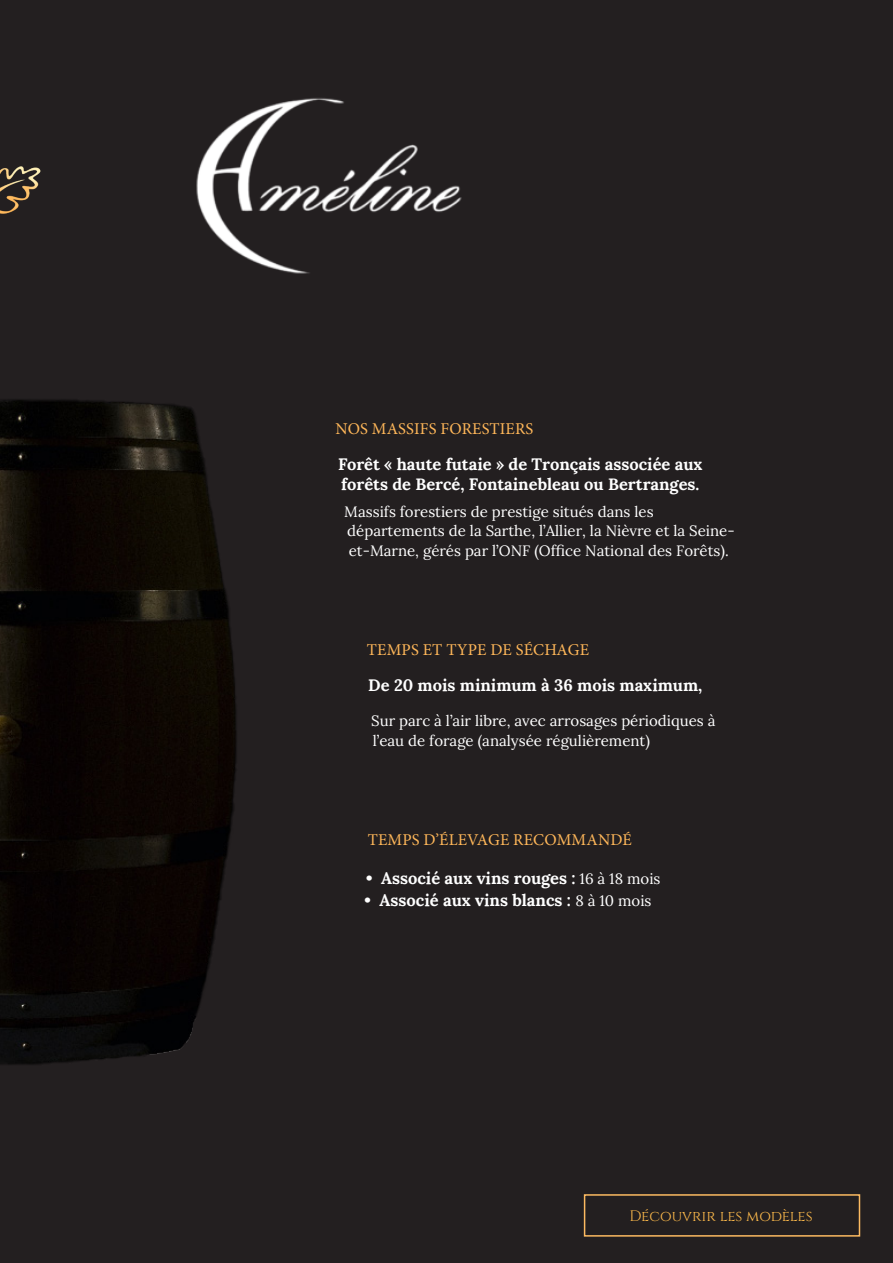
<style>
.page{position:relative;width:893px;height:1263px;background:#231f20}
.page>*{position:absolute;margin:0;border:0;box-sizing:border-box;transform-origin:0 0}
.t1{font:700 16.5px/19.5px "Lora";color:#fff}
.t2{font:16.5px "Minion Pro";letter-spacing:.01em;color:#ffb759}
.t3{font:15px/19.5px "Lora";color:#fff}
.t4{font:15px "Cinzel";color:#fcb94b}
.s1{font-weight:400;font-size:15px}
</style>
<div class="page">
<img style="left:0;top:166px;width:41px;height:48px">
<img style="left:0;top:399px;width:237px;height:666px">
<div style="left:584px;top:1194px;width:276px;height:42px;border:2px solid #fcba61"></div>
<img style="left:196px;top:98px;width:266px;height:176px">
<p class="t2" style="left:335px;top:419px;width:200px">NOS MASSIFS FORESTIERS</p>
<p class="t1" style="left:338px;top:453px;width:366px">Forêt « haute futaie » de Tronçais associée aux forêts de Bercé, Fontainebleau ou Bertranges.</p>
<p class="t3" style="left:344px;top:501px;width:392px">Massifs forestiers de prestige situés dans les départements de la Sarthe, l’Allier, la Nièvre et la Seine&shy;et-Marne, gérés par l’ONF (Office National des Forêts).</p>
<p class="t2" style="left:367px;top:640px;width:224px">TEMPS ET TYPE DE SÉCHAGE</p>
<p class="t1" style="left:368px;top:673px;width:336px">De 20 mois minimum à 36 mois maximum,</p>
<p class="t3" style="left:371px;top:710px;width:346px">Sur parc à l’air libre, avec arrosages périodiques à l’eau de forage (analysée régulièrement)</p>
<p class="t2" style="left:368px;top:830px;width:266px">TEMPS D’ÉLEVAGE RECOMMANDÉ</p>
<p class="t1" style="left:366px;top:866px;width:296px">• Associé aux vins rouges : <span class="s1">16 à 18 mois</span></p>
<p class="t1" style="left:365px;top:889px;width:288px">• Associé aux vins blancs : <span class="s1">8 à 10 mois</span></p>
<p class="t4" style="left:629px;top:1206px;width:185px">Découvrir les modèles</p>
</div>
